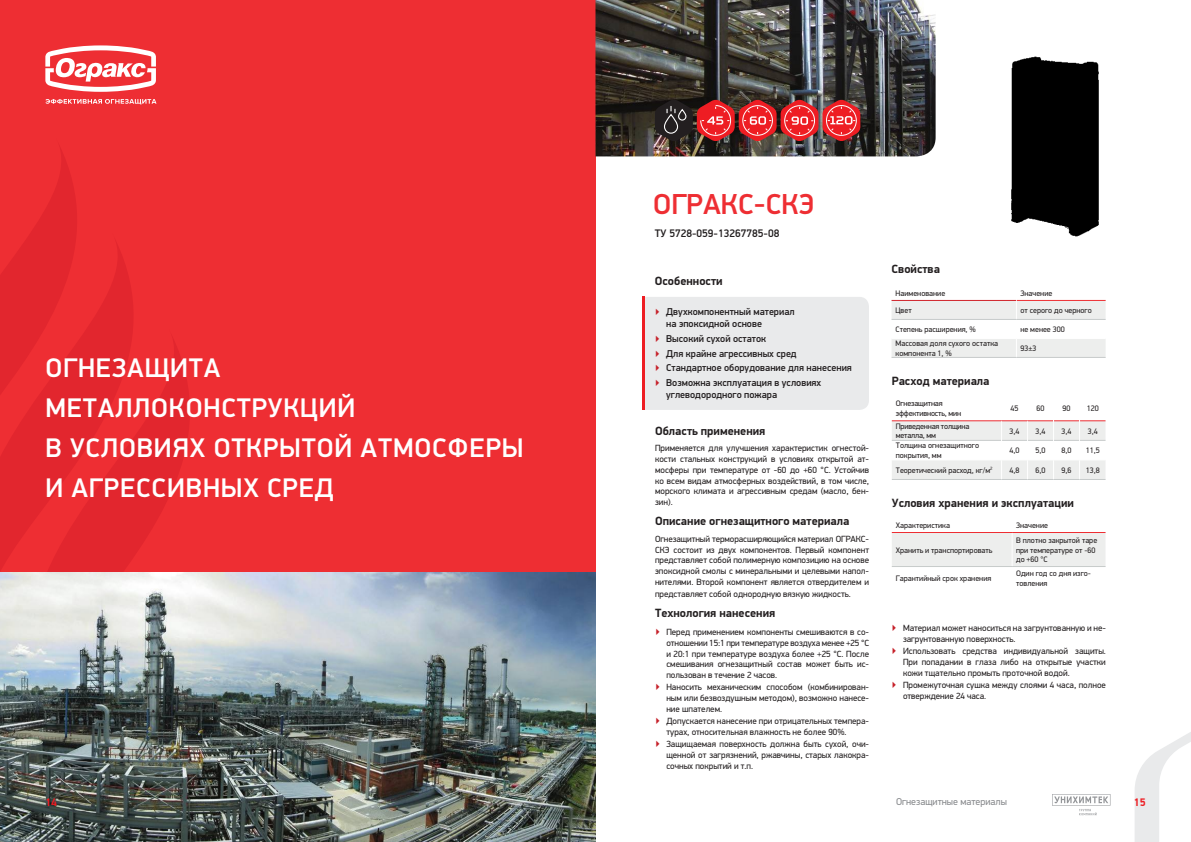
<style>
.page{position:relative;width:1191px;height:842px;background:#fff}
.page>*{position:absolute;margin:0;border:0;box-sizing:border-box;transform-origin:0 0}
.t1{font:500 29px "PF Din Display Pro";color:#ee2e33}
.t2{font:500 27px/40px "PF Din Display Pro";letter-spacing:.03em;color:#fff}
.t3{font:700 12px "PF Din Display Pro";color:#231f20}
.t4{font:500 11px "PF Din Display Pro";color:#231f20}
.t5{font:700 11px "PF Din Display Pro";color:#ee1d23}
.t6{font:500 10px/12px "PF Din Display Pro";color:#231f20}
.t7{font:10px "PF Din Display Pro";color:#8a8c8f}
.t8{font:9px/10.8px "PF Din Display Pro";color:#231f20;text-align:justify}
.t9{font:8px/9.6px "PF Din Display Pro";color:#231f20}
.t10{font:8px "PF Din Display Pro";letter-spacing:-.02em;color:#231f20}
.s1{font-weight:400;font-size:9px;color:#c6212a}
.s2{color:#c6212a}
</style>
<div class="page">
<svg style="left:1135px;top:732px;width:56px;height:110px"></svg>
<svg style="left:1052px;top:794px;width:58px;height:21px"></svg>
<div style="left:0;top:0;width:595px;height:842px;background:#ee2e33"></div>
<svg style="left:0;top:456px;width:30px;height:115px;fill:#e2262e"></svg>
<svg style="left:30px;top:385px;width:160px;height:187px;fill:#e2262e"></svg>
<svg style="left:0;top:99px;width:187px;height:357px"></svg>
<svg style="left:45px;top:45px;width:111px;height:47px"></svg>
<img style="left:0;top:572px;width:595px;height:270px">
<img style="left:595px;top:0;width:340px;height:156px">
<img style="left:655px;top:99px;width:205px;height:42px">
<svg style="left:891px;top:299px;width:214px;height:58px"></svg>
<hr style="left:1016px;top:300px;width:89px;height:1px;background:#ee2e33">
<hr style="left:891px;top:300px;width:125px;height:1px;background:#d1232a">
<hr style="left:891px;top:319px;width:125px;height:1px;background:#c7cbcb">
<hr style="left:1016px;top:319px;width:89px;height:1px;background:#c7cbcb">
<hr style="left:891px;top:338px;width:125px;height:1px;background:#fff">
<hr style="left:1016px;top:338px;width:89px;height:1px;background:#fff">
<hr style="left:891px;top:357px;width:125px;height:1px;background:#c7cbcb">
<hr style="left:1016px;top:357px;width:89px;height:1px;background:#c7cbcb">
<svg style="left:891px;top:420px;width:214px;height:60px"></svg>
<div style="left:892px;top:533px;width:213px;height:33px;background:#edeeed"></div>
<hr style="left:891px;top:532px;width:121px;height:1px;background:#ee2e33">
<hr style="left:1012px;top:532px;width:93px;height:1px;background:#ee2e33">
<hr style="left:891px;top:566px;width:121px;height:1px;background:#c7cbcb">
<hr style="left:1012px;top:566px;width:93px;height:1px;background:#c7cbcb">
<img style="left:1011px;top:56px;width:88px;height:181px">
<div style="left:642px;top:297px;width:227px;height:113px;background:#e9eaeb"></div>
<p class="t2" style="left:45px;top:348px;width:479px">ОГНЕЗАЩИТА<br>МЕТАЛЛОКОНСТРУКЦИЙ<br>В УСЛОВИЯХ ОТКРЫТОЙ АТМОСФЕРЫ<br>И АГРЕССИВНЫХ СРЕД</p>
<p class="t1" style="left:653px;top:187px;width:163px">ОГРАКС-СКЭ</p>
<p class="t4" style="left:655px;top:226px;width:126px">ТУ 5728-059-13267785-08</p>
<p class="t3" style="left:655px;top:274px;width:69px">Особенности</p>
<p class="t6" style="left:666px;top:306px;width:130px;text-indent:-11px"><span class="s1">▶</span> Двухкомпонентный материал на эпоксидной основе</p>
<p class="t6" style="left:655px;top:333px;width:113px"><span class="s1">▶</span> Высокий сухой остаток</p>
<p class="t6" style="left:655px;top:347px;width:143px"><span class="s1">▶</span> Для крайне агрессивных сред</p>
<p class="t6" style="left:655px;top:362px;width:198px"><span class="s1">▶</span> Стандартное оборудование для нанесения</p>
<p class="t6" style="left:666px;top:377px;width:156px;text-indent:-11px"><span class="s1">▶</span> Возможна эксплуатация в условиях углеводородного пожара</p>
<p class="t3" style="left:655px;top:423px;width:112px">Область применения</p>
<p class="t8" style="left:655px;top:443px;width:216px">Применяется для улучшения характеристик огнестой&shy;кости стальных конструкций в условиях открытой ат&shy;мосферы при температуре от -60 до +60 °С. Устойчив ко всем видам атмосферных воздействий, в том числе, морского климата и агрессивным средам (масло, бен&shy;зин).</p>
<p class="t3" style="left:655px;top:514px;width:196px">Описание огнезащитного материала</p>
<p class="t8" style="left:655px;top:533px;width:216px">Огнезащитный терморасширяющийся материал ОГРАКС-СКЭ состоит из двух компонентов. Первый компонент представляет собой полимерную композицию на основе эпоксидной смолы с минеральными и целевыми напол&shy;нителями. Второй компонент является отвердителем и</p>
<p class="t8" style="left:655px;top:589px;width:197px">представляет собой однородную вязкую жидкость.</p>
<p class="t3" style="left:655px;top:606px;width:122px">Технология нанесения</p>
<p class="t8" style="left:666px;top:626px;width:204px;text-indent:-11px"><span class="s2">▶</span> Перед применением компоненты смешиваются в со&shy;отношении 15:1 при температуре воздуха менее +25 °С и 20:1 при температуре воздуха более +25 °С. После смешивания огнезащитный состав может быть ис&shy;пользован в течение 2 часов.</p>
<p class="t8" style="left:666px;top:682px;width:204px;text-indent:-11px"><span class="s2">▶</span> Наносить механическим способом (комбинирован&shy;ным или безвоздушным методом), возможно нанесе&shy;ние шпателем.</p>
<p class="t8" style="left:666px;top:716px;width:204px;text-indent:-11px"><span class="s2">▶</span> Допускается нанесение при отрицательных темпера&shy;турах, относительная влажность не более 90%.</p>
<p class="t8" style="left:666px;top:739px;width:204px;text-indent:-11px"><span class="s2">▶</span> Защищаемая поверхность должна быть сухой, очи&shy;щенной от загрязнений, ржавчины, старых лакокра&shy;сочных покрытий и т.п.</p>
<p class="t3" style="left:891px;top:262px;width:50px">Свойства</p>
<p class="t9" style="left:895px;top:289px;width:51px">Наименование</p>
<p class="t9" style="left:1020px;top:289px;width:33px">Значение</p>
<p class="t9" style="left:895px;top:306px;width:18px">Цвет</p>
<p class="t9" style="left:1020px;top:306px;width:73px">от серого до черного</p>
<p class="t9" style="left:895px;top:324px;width:82px">Степень расширения, %</p>
<p class="t9" style="left:1020px;top:324px;width:46px">не менее 300</p>
<p class="t9" style="left:895px;top:339px;width:104px">Массовая доля сухого остатка компонента 1, %</p>
<p class="t9" style="left:1020px;top:343px;width:18px">93±3</p>
<p class="t3" style="left:891px;top:374px;width:99px">Расход материала</p>
<p class="t10" style="left:895px;top:399px;width:48px">Огнезащитная</p>
<p class="t10" style="left:895px;top:408px;width:67px">эффективность, мин</p>
<p class="t9" style="left:1010px;top:404px;width:9px">45</p>
<p class="t9" style="left:1036px;top:404px;width:9px">60</p>
<p class="t9" style="left:1062px;top:404px;width:9px">90</p>
<p class="t9" style="left:1086px;top:404px;width:13px">120</p>
<p class="t10" style="left:895px;top:421px;width:75px">Приведенная толщина</p>
<p class="t10" style="left:895px;top:431px;width:42px">металла, мм</p>
<p class="t9" style="left:895px;top:441px;width:85px">Толщина огнезащитного</p>
<p class="t9" style="left:895px;top:450px;width:47px">покрытия, мм</p>
<p class="t9" style="left:1009px;top:426px;width:11px">3,4</p>
<p class="t9" style="left:1035px;top:426px;width:11px">3,4</p>
<p class="t9" style="left:1061px;top:426px;width:11px">3,4</p>
<p class="t9" style="left:1087px;top:426px;width:11px">3,4</p>
<p class="t9" style="left:1009px;top:446px;width:11px">4,0</p>
<p class="t9" style="left:1035px;top:446px;width:11px">5,0</p>
<p class="t9" style="left:1061px;top:446px;width:11px">8,0</p>
<p class="t9" style="left:1085px;top:446px;width:15px">11,5</p>
<p class="t9" style="left:895px;top:465px;width:98px">Теоретический расход, кг/м<sup>2</sup></p>
<p class="t9" style="left:1009px;top:465px;width:11px">4,8</p>
<p class="t9" style="left:1035px;top:465px;width:11px">6,0</p>
<p class="t9" style="left:1061px;top:465px;width:11px">9,6</p>
<p class="t9" style="left:1085px;top:465px;width:15px">13,8</p>
<p class="t3" style="left:891px;top:496px;width:184px">Условия хранения и эксплуатации</p>
<p class="t9" style="left:895px;top:521px;width:56px">Характеристика</p>
<p class="t9" style="left:1016px;top:521px;width:33px">Значение</p>
<p class="t9" style="left:895px;top:545px;width:98px">Хранить и транспортировать</p>
<p class="t9" style="left:1016px;top:535px;width:83px">В плотно закрытой таре при температуре от -60 до +60 °C</p>
<p class="t9" style="left:895px;top:573px;width:97px">Гарантийный срок хранения</p>
<p class="t9" style="left:1016px;top:569px;width:76px">Один год со дня изго&shy;товления</p>
<p class="t8" style="left:903px;top:623px;width:204px;text-indent:-11px"><span class="s2">▶</span> Материал может наноситься на загрунтованную и не&shy;загрунтованную поверхность.</p>
<p class="t8" style="left:903px;top:646px;width:204px;text-indent:-11px"><span class="s2">▶</span> Использовать средства индивидуальной защиты.<br>При попадании в глаза либо на открытые участки кожи тщательно промыть проточной водой.</p>
<p class="t8" style="left:903px;top:680px;width:204px;text-indent:-11px"><span class="s2">▶</span> Промежуточная сушка между слоями 4 часа, полное отверждение 24 часа.</p>
<p class="t7" style="left:896px;top:795px;width:112px">Огнезащитные материалы</p>
<p class="t5" style="left:45px;top:795px;width:13px">14</p>
<p class="t5" style="left:1133px;top:795px;width:13px">15</p>
</div>
